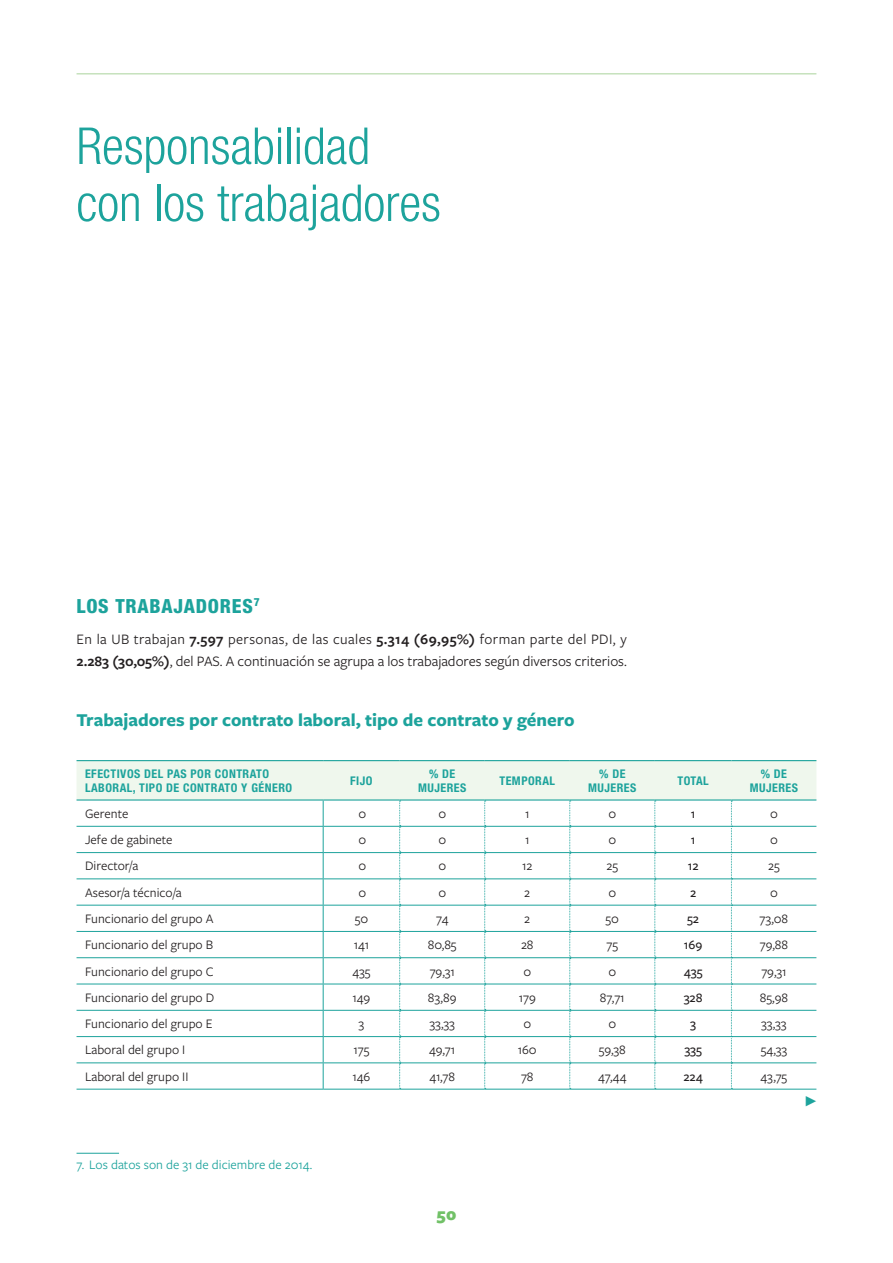
<style>
.page{position:relative;width:893px;height:1263px;background:#fff}
.page>*{position:absolute;margin:0;border:0;box-sizing:border-box;transform-origin:0 0}
._1_nivell{font:300 condensed 51px/57px "Helvetica Neue LT Std";color:#1da39c}
.ladillo_1{font:800 condensed 19.5px "Helvetica Neue LT Std";letter-spacing:.04em;color:#1da39c}
.ladillo_2{font:700 18.75px "Freight Sans Pro";color:#1da39c}
.t1{font:900 18px "Freight Sans Pro";color:#71c167}
.Text_general{font:15px/21.8px "Freight Sans Pro";color:#231f20}
.Esquema_3_txt{font:13.5px "Freight Sans Pro";color:#231f20}
.Peus_pàgina{font:13.5px "Freight Sans Pro";color:#1da39c}
.Esquema_2_medium{font:500 13.5px "Freight Sans Pro";color:#231f20}
.Esquema_1_nivell{font:700 condensed 12px/13.8px "Helvetica Neue LT Std";letter-spacing:.04em;color:#1da39c;text-align:center}
.continua{font:10.5px "Universal Std Newswith Comm Pi";color:#1da39c}
.s1{font-weight:600}
</style>
<div class="page">
<hr style="left:77px;top:73px;width:739px;height:2px;background:#c6e2bd">
<svg style="left:77px;top:761px;width:739px;height:328px"></svg>
<hr style="left:77px;top:760px;width:246px;height:1px;background:#1da39c">
<hr style="left:323px;top:760px;width:77px;height:1px;background:#1da39c">
<hr style="left:400px;top:760px;width:85px;height:1px;background:#1da39c">
<hr style="left:485px;top:760px;width:85px;height:1px;background:#1da39c">
<hr style="left:570px;top:760px;width:85px;height:1px;background:#1da39c">
<hr style="left:655px;top:760px;width:76px;height:1px;background:#1da39c">
<hr style="left:731px;top:760px;width:85px;height:1px;background:#1da39c">
<hr style="left:77px;top:799px;width:246px;height:1px;background:#1da39c">
<hr style="left:323px;top:799px;width:77px;height:1px;background:#1da39c">
<hr style="left:400px;top:799px;width:85px;height:1px;background:#1da39c">
<hr style="left:485px;top:799px;width:85px;height:1px;background:#1da39c">
<hr style="left:570px;top:799px;width:85px;height:1px;background:#1da39c">
<hr style="left:655px;top:799px;width:76px;height:1px;background:#1da39c">
<hr style="left:731px;top:799px;width:85px;height:1px;background:#1da39c">
<hr style="left:77px;top:1089px;width:246px;height:1px;background:#1da39c">
<hr style="left:323px;top:1089px;width:77px;height:1px;background:#1da39c">
<hr style="left:400px;top:1089px;width:85px;height:1px;background:#1da39c">
<hr style="left:485px;top:1089px;width:85px;height:1px;background:#1da39c">
<hr style="left:570px;top:1089px;width:85px;height:1px;background:#1da39c">
<hr style="left:655px;top:1089px;width:76px;height:1px;background:#1da39c">
<hr style="left:731px;top:1089px;width:85px;height:1px;background:#1da39c">
<hr style="left:77px;top:1153px;width:42px;height:1px;background:#1da39c">
<p class="_1_nivell" style="left:77px;top:117px;width:366px">Responsabilidad con los trabajadores</p>
<p class="ladillo_1" style="left:77px;top:593px;width:184px">LOS TRABAJADORES<sup>7</sup></p>
<p class="Text_general" style="left:77px;top:627px;width:552px">En la UB trabajan <span class="s1">7.597</span> personas, de las cuales <span class="s1">5.314 (69,95%)</span> forman parte del PDI, y<br><span class="s1">2.283 (30,05%)</span>, del PAS. A continuación se agrupa a los trabajadores según diversos criterios.</p>
<p class="ladillo_2" style="left:77px;top:707px;width:500px">Trabajadores por contrato laboral, tipo de contrato y género</p>
<p class="Esquema_1_nivell" style="left:85px;top:766px;width:209px;text-align:left">EFECTIVOS DEL PAS POR CONTRATO<br>LABORAL, TIPO DE CONTRATO Y GÉNERO</p>
<p class="Esquema_1_nivell" style="left:350px;top:773px;width:24px">FIJO</p>
<p class="Esquema_1_nivell" style="left:418px;top:766px;width:50px">% DE<br>MUJERES</p>
<p class="Esquema_1_nivell" style="left:499px;top:773px;width:57px">TEMPORAL</p>
<p class="Esquema_1_nivell" style="left:588px;top:766px;width:50px">% DE<br>MUJERES</p>
<p class="Esquema_1_nivell" style="left:677px;top:773px;width:33px">TOTAL</p>
<p class="Esquema_1_nivell" style="left:750px;top:766px;width:50px">% DE<br>MUJERES</p>
<p class="Esquema_3_txt" style="left:85px;top:804px;width:45px">Gerente</p>
<p class="Esquema_3_txt" style="left:358px;top:804px;width:9px">0</p>
<p class="Esquema_3_txt" style="left:438px;top:804px;width:9px">0</p>
<p class="Esquema_3_txt" style="left:525px;top:804px;width:6px">1</p>
<p class="Esquema_3_txt" style="left:608px;top:804px;width:9px">0</p>
<p class="Esquema_2_medium" style="left:691px;top:804px;width:6px">1</p>
<p class="Esquema_3_txt" style="left:770px;top:804px;width:9px">0</p>
<p class="Esquema_3_txt" style="left:85px;top:831px;width:89px">Jefe de gabinete</p>
<p class="Esquema_3_txt" style="left:358px;top:831px;width:9px">0</p>
<p class="Esquema_3_txt" style="left:438px;top:831px;width:9px">0</p>
<p class="Esquema_3_txt" style="left:525px;top:831px;width:6px">1</p>
<p class="Esquema_3_txt" style="left:608px;top:831px;width:9px">0</p>
<p class="Esquema_2_medium" style="left:691px;top:831px;width:6px">1</p>
<p class="Esquema_3_txt" style="left:770px;top:831px;width:9px">0</p>
<p class="Esquema_3_txt" style="left:85px;top:857px;width:55px">Director/a</p>
<p class="Esquema_3_txt" style="left:358px;top:857px;width:9px">0</p>
<p class="Esquema_3_txt" style="left:438px;top:857px;width:9px">0</p>
<p class="Esquema_3_txt" style="left:522px;top:857px;width:12px">12</p>
<p class="Esquema_3_txt" style="left:606px;top:857px;width:13px">25</p>
<p class="Esquema_2_medium" style="left:688px;top:857px;width:12px">12</p>
<p class="Esquema_3_txt" style="left:768px;top:857px;width:13px">25</p>
<p class="Esquema_3_txt" style="left:85px;top:883px;width:98px">Asesor/a técnico/a</p>
<p class="Esquema_3_txt" style="left:358px;top:883px;width:9px">0</p>
<p class="Esquema_3_txt" style="left:438px;top:883px;width:9px">0</p>
<p class="Esquema_3_txt" style="left:524px;top:883px;width:7px">2</p>
<p class="Esquema_3_txt" style="left:608px;top:883px;width:9px">0</p>
<p class="Esquema_2_medium" style="left:690px;top:883px;width:8px">2</p>
<p class="Esquema_3_txt" style="left:770px;top:883px;width:9px">0</p>
<p class="Esquema_3_txt" style="left:85px;top:909px;width:130px">Funcionario del grupo A</p>
<p class="Esquema_3_txt" style="left:355px;top:909px;width:15px">50</p>
<p class="Esquema_3_txt" style="left:436px;top:909px;width:14px">74</p>
<p class="Esquema_3_txt" style="left:524px;top:909px;width:7px">2</p>
<p class="Esquema_3_txt" style="left:606px;top:909px;width:15px">50</p>
<p class="Esquema_2_medium" style="left:687px;top:909px;width:13px">52</p>
<p class="Esquema_3_txt" style="left:760px;top:909px;width:30px">73,08</p>
<p class="Esquema_3_txt" style="left:85px;top:936px;width:130px">Funcionario del grupo B</p>
<p class="Esquema_3_txt" style="left:354px;top:936px;width:17px">141</p>
<p class="Esquema_3_txt" style="left:428px;top:936px;width:30px">80,85</p>
<p class="Esquema_3_txt" style="left:521px;top:936px;width:14px">28</p>
<p class="Esquema_3_txt" style="left:606px;top:936px;width:13px">75</p>
<p class="Esquema_2_medium" style="left:684px;top:936px;width:20px">169</p>
<p class="Esquema_3_txt" style="left:760px;top:936px;width:30px">79,88</p>
<p class="Esquema_3_txt" style="left:85px;top:962px;width:130px">Funcionario del grupo C</p>
<p class="Esquema_3_txt" style="left:352px;top:962px;width:20px">435</p>
<p class="Esquema_3_txt" style="left:430px;top:962px;width:27px">79,31</p>
<p class="Esquema_3_txt" style="left:523px;top:962px;width:9px">0</p>
<p class="Esquema_3_txt" style="left:608px;top:962px;width:9px">0</p>
<p class="Esquema_2_medium" style="left:684px;top:962px;width:20px">435</p>
<p class="Esquema_3_txt" style="left:761px;top:962px;width:27px">79,31</p>
<p class="Esquema_3_txt" style="left:85px;top:988px;width:131px">Funcionario del grupo D</p>
<p class="Esquema_3_txt" style="left:352px;top:988px;width:19px">149</p>
<p class="Esquema_3_txt" style="left:428px;top:988px;width:30px">83,89</p>
<p class="Esquema_3_txt" style="left:519px;top:988px;width:19px">179</p>
<p class="Esquema_3_txt" style="left:600px;top:988px;width:26px">87,71</p>
<p class="Esquema_2_medium" style="left:684px;top:988px;width:20px">328</p>
<p class="Esquema_3_txt" style="left:760px;top:988px;width:30px">85,98</p>
<p class="Esquema_3_txt" style="left:85px;top:1015px;width:129px">Funcionario del grupo E</p>
<p class="Esquema_3_txt" style="left:359px;top:1015px;width:7px">3</p>
<p class="Esquema_3_txt" style="left:430px;top:1015px;width:27px">33,33</p>
<p class="Esquema_3_txt" style="left:523px;top:1015px;width:9px">0</p>
<p class="Esquema_3_txt" style="left:608px;top:1015px;width:9px">0</p>
<p class="Esquema_2_medium" style="left:690px;top:1015px;width:7px">3</p>
<p class="Esquema_3_txt" style="left:761px;top:1015px;width:27px">33,33</p>
<p class="Esquema_3_txt" style="left:85px;top:1041px;width:102px">Laboral del grupo I</p>
<p class="Esquema_3_txt" style="left:353px;top:1041px;width:17px">175</p>
<p class="Esquema_3_txt" style="left:429px;top:1041px;width:28px">49,71</p>
<p class="Esquema_3_txt" style="left:518px;top:1041px;width:20px">160</p>
<p class="Esquema_3_txt" style="left:599px;top:1041px;width:29px">59,38</p>
<p class="Esquema_2_medium" style="left:684px;top:1041px;width:19px">335</p>
<p class="Esquema_3_txt" style="left:761px;top:1041px;width:28px">54,33</p>
<p class="Esquema_3_txt" style="left:85px;top:1067px;width:105px">Laboral del grupo II</p>
<p class="Esquema_3_txt" style="left:352px;top:1067px;width:19px">146</p>
<p class="Esquema_3_txt" style="left:429px;top:1067px;width:27px">41,78</p>
<p class="Esquema_3_txt" style="left:521px;top:1067px;width:14px">78</p>
<p class="Esquema_3_txt" style="left:598px;top:1067px;width:30px">47,44</p>
<p class="Esquema_2_medium" style="left:683px;top:1067px;width:21px">224</p>
<p class="Esquema_3_txt" style="left:760px;top:1067px;width:28px">43,75</p>
<p class="continua" style="left:806px;top:1096px;width:12px">▶</p>
<p class="Peus_pàgina" style="left:77px;top:1156px;width:237px">7. Los datos son de 31 de diciembre de 2014.</p>
<h3 class="t1" style="left:436px;top:1201px;width:22px">50</h3>
</div>
